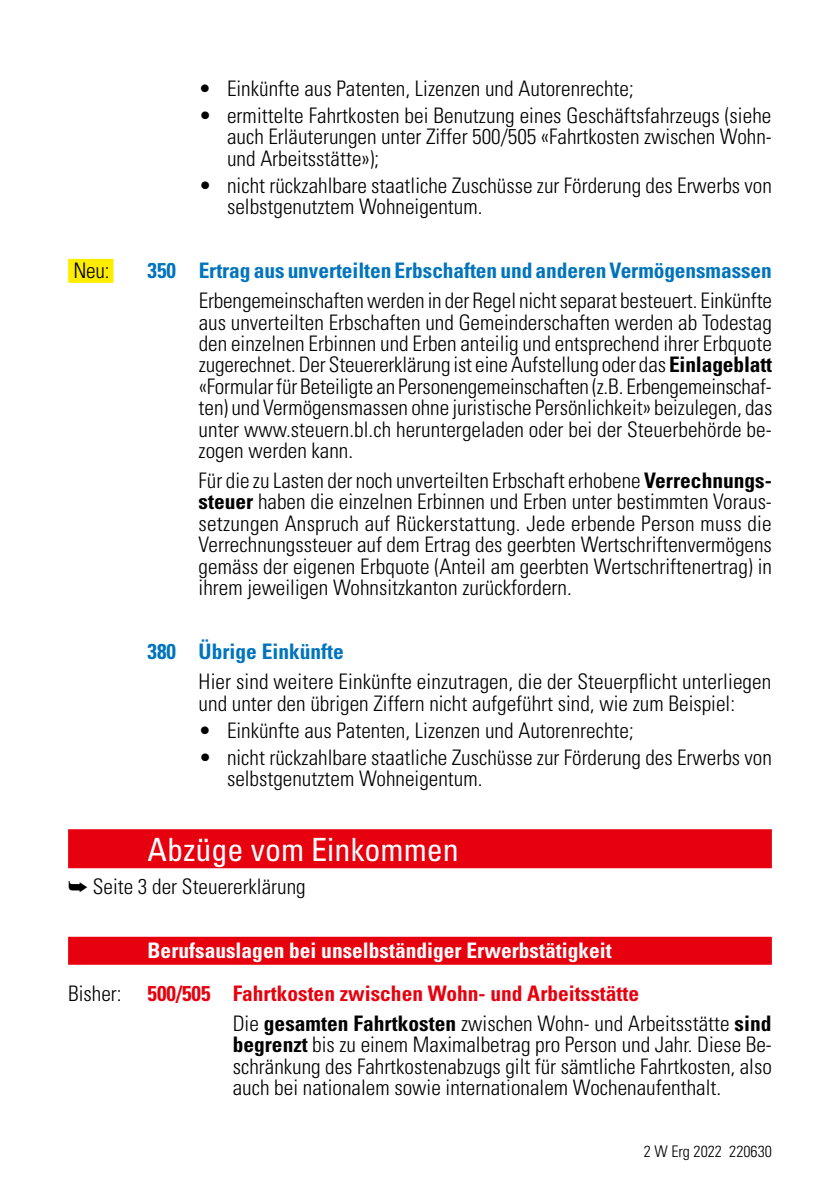
<style>
.page{position:relative;width:840px;height:1191px;background:#fff}
.page>*{position:absolute;margin:0;border:0;box-sizing:border-box;transform-origin:0 0}
.t1{font:condensed 32px "Univers";color:#fff}
.t2{font:300 condensed 21.4px/21.4px "Univers";color:#000;text-align:justify}
.t3{font:700 condensed 21.4px/42.8px "Univers";color:#fff}
.t4{font:700 condensed 21.4px "Univers";letter-spacing:-.005em;color:#0074bd}
.t5{font:300 condensed 16px "Univers";color:#000}
.s1{font-weight:700}
.s2{font-weight:300;color:#000}
.s3{color:#e7000e}
</style>
<div class="page">
<div style="left:68px;top:259px;width:45px;height:24px;background:#ffed00"></div>
<div style="left:68px;top:829px;width:703px;height:39px;background:#e7000e"></div>
<div style="left:68px;top:936px;width:703px;height:28px;background:#e7000e"></div>
<p class="t2" style="left:198px;top:77px;width:436px">• Einkünfte aus Patenten, Lizenzen und Autorenrechte;</p>
<p class="t2" style="left:227px;top:104px;width:546px;text-indent:-28px">• ermittelte Fahrtkosten bei Benutzung eines Geschäftsfahrzeugs (siehe auch Erläuterungen unter Ziffer 500/505 «Fahrtkosten zwischen Wohn&shy;und Arbeitsstätte»);</p>
<p class="t2" style="left:227px;top:174px;width:546px;text-indent:-28px">• nicht rückzahlbare staatliche Zuschüsse zur Förderung des Erwerbs von selbstgenutztem Wohneigentum.</p>
<p class="t2" style="left:73px;top:260px;width:37px">Neu:</p>
<p class="t4" style="left:147px;top:257px;width:625px">350 Ertrag aus unverteilten Erbschaften und anderen Vermögensmassen</p>
<p class="t2" style="left:198px;top:290px;width:575px">Erbengemeinschaften werden in der Regel nicht separat besteuert. Einkünfte aus unverteilten Erbschaften und Gemeinderschaften werden ab Todestag den einzelnen Erbinnen und Erben anteilig und entsprechend ihrer Erbquote zugerechnet. Der Steuererklärung ist eine Aufstellung oder das <span class="s1">Einlageblatt </span>«Formular für Beteiligte an Personengemeinschaften (z.B. Erbengemeinschaf&shy;ten) und Vermögensmassen ohne juristische Persönlichkeit» beizulegen, das unter www.steuern.bl.ch heruntergeladen oder bei der Steuerbehörde be&shy;zogen werden kann.</p>
<p class="t2" style="left:198px;top:469px;width:574px">Für die zu Lasten der noch unverteilten Erbschaft erhobene <span class="s1">Verrechnungs&shy;steuer</span> haben die einzelnen Erbinnen und Erben unter bestimmten Voraus&shy;setzungen Anspruch auf Rückerstattung. Jede erbende Person muss die Verrechnungssteuer auf dem Ertrag des geerbten Wertschriftenvermögens gemäss der eigenen Erbquote (Anteil am geerbten Wertschriftenertrag) in ihrem jeweiligen Wohnsitzkanton zurückfordern.</p>
<p class="t4" style="left:147px;top:638px;width:198px">380 Übrige Einkünfte</p>
<p class="t2" style="left:198px;top:670px;width:574px">Hier sind weitere Einkünfte einzutragen, die der Steuerpflicht unterliegen und unter den übrigen Ziffern nicht aufgeführt sind, wie zum Beispiel:</p>
<p class="t2" style="left:198px;top:719px;width:436px">• Einkünfte aus Patenten, Lizenzen und Autorenrechte;</p>
<p class="t2" style="left:227px;top:746px;width:546px;text-indent:-28px">• nicht rückzahlbare staatliche Zuschüsse zur Förderung des Erwerbs von selbstgenutztem Wohneigentum.</p>
<h1 class="t1" style="left:147px;top:829px;width:313px">Abzüge vom Einkommen</h1>
<p class="t2" style="left:68px;top:875px;width:239px">➥ Seite 3 der Steuererklärung</p>
<p class="t3" style="left:68px;top:928px;width:572px;text-indent:79px">Berufsauslagen bei unselbständiger Erwerbstätigkeit<br><span class="s2">Bisher:</span> <span class="s3">500/505 Fahrtkosten zwischen Wohn- und Arbeitsstätte</span></p>
<p class="t2" style="left:232px;top:1012px;width:540px">Die <span class="s1">gesamten Fahrtkosten</span> zwischen Wohn- und Arbeitsstätte <span class="s1">sind begrenzt</span> bis zu einem Maximalbetrag pro Person und Jahr. Diese Be&shy;schränkung des Fahrtkostenabzugs gilt für sämtliche Fahrtkosten, also auch bei nationalem sowie internationalem Wochenaufenthalt.</p>
<p class="t5" style="left:643px;top:1141px;width:129px">2 W Erg 2022 220630</p>
</div>
